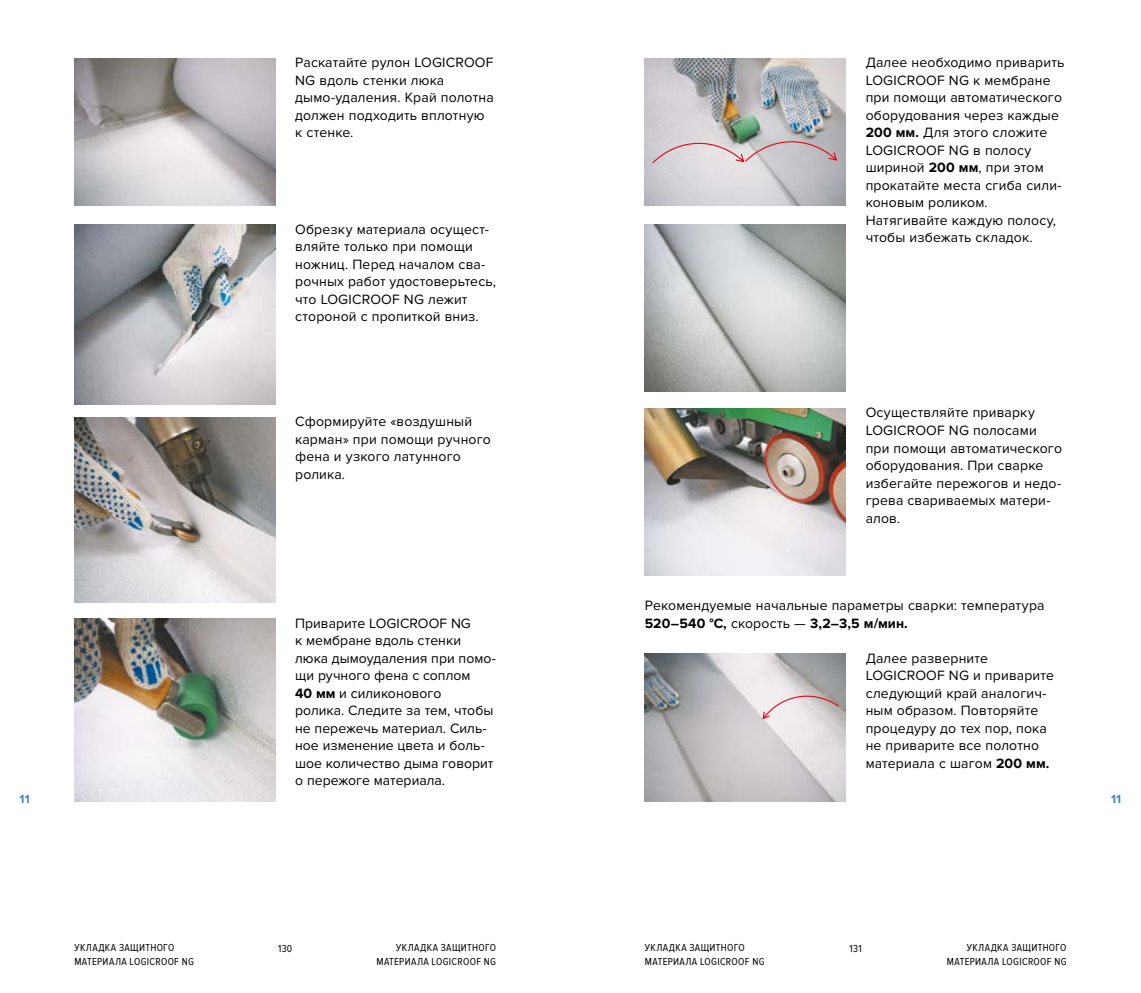
<style>
.page{position:relative;width:1141px;height:993px;background:#fff}
.page>*{position:absolute;margin:0;border:0;box-sizing:border-box;transform-origin:0 0}
.t1{font:14px/17.5px "Proxima Nova";letter-spacing:.01em;color:#000}
.t2{font:700 12.25px "Proxima Nova A";color:#3e87c8}
.t3{font:10.5px/14px "Proxima Nova Cond";letter-spacing:.03em;color:#000}
.s1{font-weight:700}
</style>
<div class="page">
<img style="left:74px;top:58px;width:201px;height:148px">
<img style="left:74px;top:225px;width:201px;height:179px">
<img style="left:74px;top:417px;width:201px;height:185px">
<img style="left:74px;top:618px;width:201px;height:182px">
<img style="left:645px;top:58px;width:201px;height:148px">
<img style="left:645px;top:225px;width:201px;height:166px">
<img style="left:645px;top:408px;width:201px;height:167px">
<img style="left:645px;top:653px;width:201px;height:148px">
<svg style="left:762px;top:689px;width:78px;height:31px;background:#dbcecf"></svg>
<svg style="left:651px;top:135px;width:187px;height:29px;background:#ccc0c4"></svg>
<p class="t1" style="left:295px;top:54px;width:200px">Раскатайте рулон LOGICROOF<br>NG вдоль стенки люка дымо-удаления. Край полотна должен подходить вплотную к стенке.</p>
<p class="t1" style="left:295px;top:220px;width:202px">Обрезку материала осущест&shy;вляйте только при помощи ножниц. Перед началом сва&shy;рочных работ удостоверьтесь, что LOGICROOF NG лежит стороной с пропиткой вниз.</p>
<p class="t1" style="left:295px;top:413px;width:197px">Сформируйте «воздушный карман» при помощи ручного фена и узкого латунного ролика.</p>
<p class="t1" style="left:295px;top:614px;width:202px">Приварите LOGICROOF NG<br>к мембране вдоль стенки люка дымоудаления при помо&shy;щи ручного фена с соплом<br><span class="s1">40 мм</span> и силиконового<br>ролика. Следите за тем, чтобы не пережечь материал. Силь&shy;ное изменение цвета и боль&shy;шое количество дыма говорит о пережоге материала.</p>
<p class="t1" style="left:866px;top:54px;width:200px">Далее необходимо приварить<br>LOGICROOF NG к мембране при помощи автоматического оборудования через каждые<br><span class="s1">200 мм.</span> Для этого сложите<br>LOGICROOF NG в полосу шириной <span class="s1">200 мм</span>, при этом прокатайте места сгиба сили&shy;коновым роликом.<br>Натягивайте каждую полосу, чтобы избежать складок.</p>
<p class="t1" style="left:866px;top:404px;width:198px">Осуществляйте приварку<br>LOGICROOF NG полосами при помощи автоматического оборудования. При сварке избегайте пережогов и недо&shy;грева свариваемых матери&shy;алов.</p>
<p class="t1" style="left:645px;top:596px;width:401px">Рекомендуемые начальные параметры сварки: температура<br><span class="s1">520–540 °С,</span> скорость — <span class="s1">3,2–3,5 м/мин.</span></p>
<p class="t1" style="left:866px;top:649px;width:190px">Далее разверните<br>LOGICROOF NG и приварите следующий край аналогич&shy;ным образом. Повторяйте процедуру до тех пор, пока не приварите все полотно материала с шагом <span class="s1">200 мм.</span></p>
<p class="t2" style="left:20px;top:791px;width:12px">11</p>
<p class="t2" style="left:1111px;top:791px;width:12px">11</p>
<p class="t3" style="left:74px;top:940px;width:121px">УКЛАДКА ЗАЩИТНОГО<br>МАТЕРИАЛА LOGICROOF NG</p>
<p class="t3" style="left:376px;top:940px;width:121px;text-align:right">УКЛАДКА ЗАЩИТНОГО<br>МАТЕРИАЛА LOGICROOF NG</p>
<p class="t3" style="left:645px;top:940px;width:121px">УКЛАДКА ЗАЩИТНОГО<br>МАТЕРИАЛА LOGICROOF NG</p>
<p class="t3" style="left:947px;top:940px;width:121px;text-align:right">УКЛАДКА ЗАЩИТНОГО<br>МАТЕРИАЛА LOGICROOF NG</p>
<p class="t3" style="left:278px;top:941px;width:16px">130</p>
<p class="t3" style="left:850px;top:941px;width:14px">131</p>
</div>
